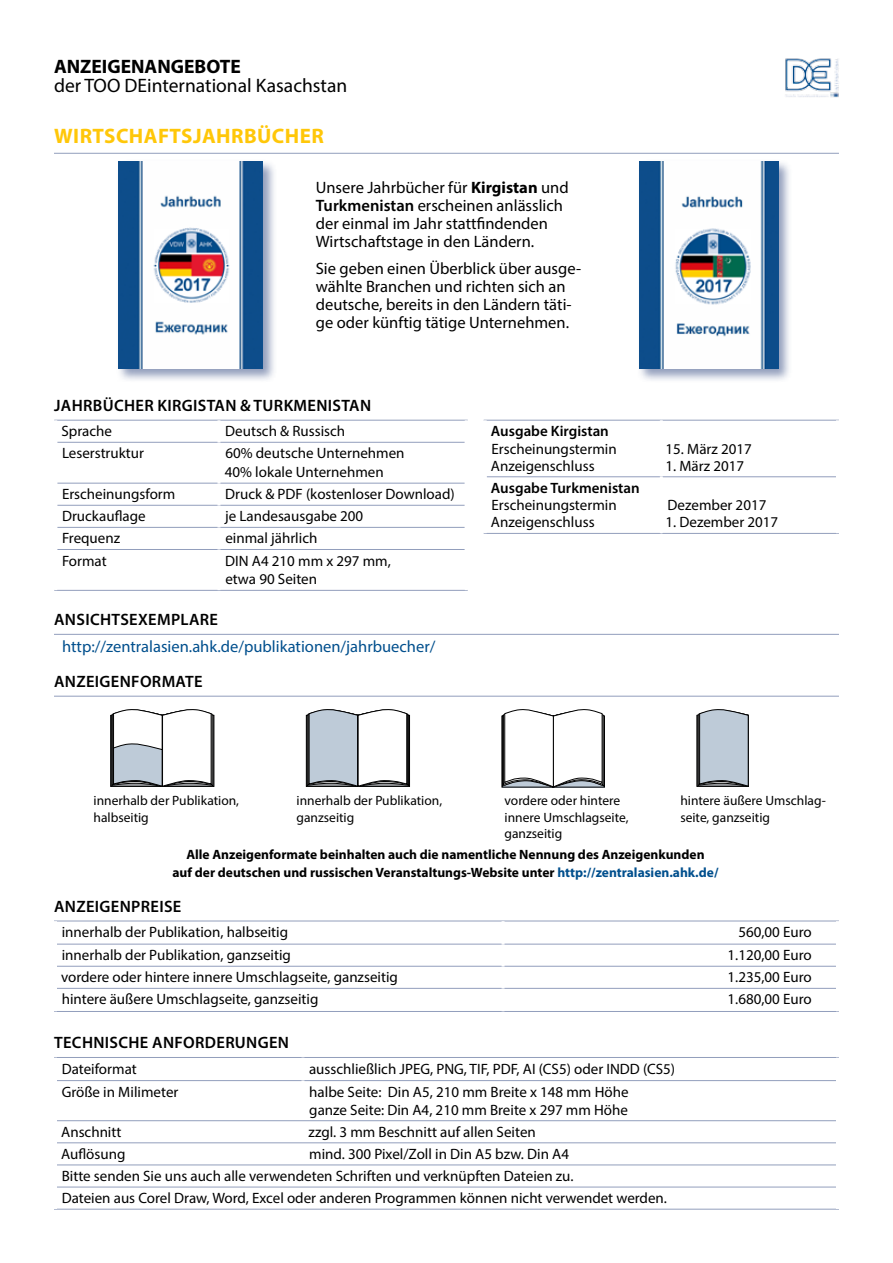
<style>
.page{position:relative;width:893px;height:1263px;background:#fff}
.page>*{position:absolute;margin:0;border:0;box-sizing:border-box;transform-origin:0 0}
.t1{font:700 21px "Myriad Pro";letter-spacing:.02em;color:#ffc709}
.t2{font:19.5px "Myriad Pro";color:#000}
.t3{font:700 19.5px "Myriad Pro";color:#000}
.t4{font:16.5px/18px "Myriad Pro";color:#000}
.t5{font:600 16.5px "Myriad Pro";letter-spacing:.02em;color:#000}
.t6{font:16.5px "Myriad Pro";color:#004f8d}
.t7{font:15px/22px "Myriad Pro";color:#000}
.t8{font:600 15px "Myriad Pro";color:#000}
.t9{font:13.5px/16.2px "Myriad Pro";color:#000}
.t10{font:700 13.5px/18px "Myriad Pro";color:#000;text-align:center}
.s1{font-weight:700}
.s2{font-weight:600}
.s3{color:#004f8d}
</style>
<div class="page">
<hr style="left:54px;top:921px;width:449px;height:1px;background:#929ebc">
<hr style="left:503px;top:921px;width:336px;height:1px;background:#929ebc">
<hr style="left:57px;top:944px;width:446px;height:1px;background:#929ebc">
<hr style="left:503px;top:944px;width:333px;height:1px;background:#929ebc">
<hr style="left:57px;top:966px;width:446px;height:1px;background:#929ebc">
<hr style="left:503px;top:966px;width:333px;height:1px;background:#929ebc">
<hr style="left:57px;top:988px;width:446px;height:1px;background:#929ebc">
<hr style="left:503px;top:988px;width:333px;height:1px;background:#929ebc">
<hr style="left:54px;top:1011px;width:449px;height:1px;background:#929ebc">
<hr style="left:503px;top:1011px;width:336px;height:1px;background:#929ebc">
<hr style="left:54px;top:921px;width:3px;height:23px;background:#fff">
<hr style="left:836px;top:921px;width:3px;height:23px;background:#fff">
<hr style="left:54px;top:1057px;width:249px;height:1px;background:#929ebc">
<hr style="left:303px;top:1057px;width:536px;height:1px;background:#929ebc">
<hr style="left:57px;top:1080px;width:246px;height:1px;background:#929ebc">
<hr style="left:303px;top:1080px;width:533px;height:1px;background:#929ebc">
<hr style="left:57px;top:1120px;width:246px;height:1px;background:#929ebc">
<hr style="left:303px;top:1120px;width:533px;height:1px;background:#929ebc">
<hr style="left:57px;top:1142px;width:246px;height:1px;background:#929ebc">
<hr style="left:303px;top:1142px;width:533px;height:1px;background:#929ebc">
<hr style="left:57px;top:1165px;width:246px;height:1px;background:#929ebc">
<hr style="left:303px;top:1165px;width:533px;height:1px;background:#929ebc">
<hr style="left:57px;top:1187px;width:246px;height:1px;background:#929ebc">
<hr style="left:303px;top:1187px;width:533px;height:1px;background:#929ebc">
<hr style="left:54px;top:1209px;width:249px;height:1px;background:#929ebc">
<hr style="left:303px;top:1209px;width:536px;height:1px;background:#929ebc">
<hr style="left:54px;top:634px;width:785px;height:1px;background:#929ebc">
<img style="left:785px;top:58px;width:54px;height:40px">
<hr style="left:54px;top:153px;width:785px;height:1px;background:#929ebc">
<hr style="left:54px;top:420px;width:165px;height:1px;background:#929ebc">
<hr style="left:219px;top:420px;width:249px;height:1px;background:#929ebc">
<hr style="left:57px;top:442px;width:162px;height:1px;background:#929ebc">
<hr style="left:219px;top:442px;width:246px;height:1px;background:#929ebc">
<hr style="left:57px;top:483px;width:162px;height:1px;background:#929ebc">
<hr style="left:219px;top:483px;width:246px;height:1px;background:#929ebc">
<hr style="left:57px;top:505px;width:162px;height:1px;background:#929ebc">
<hr style="left:219px;top:505px;width:246px;height:1px;background:#929ebc">
<hr style="left:57px;top:527px;width:162px;height:1px;background:#929ebc">
<hr style="left:219px;top:527px;width:246px;height:1px;background:#929ebc">
<hr style="left:57px;top:549px;width:162px;height:1px;background:#929ebc">
<hr style="left:219px;top:549px;width:246px;height:1px;background:#929ebc">
<hr style="left:54px;top:590px;width:165px;height:1px;background:#929ebc">
<hr style="left:219px;top:590px;width:249px;height:1px;background:#929ebc">
<hr style="left:54px;top:420px;width:3px;height:22px;background:#fff">
<hr style="left:217px;top:420px;width:3px;height:22px;background:#fff">
<hr style="left:465px;top:420px;width:3px;height:22px;background:#fff">
<hr style="left:217px;top:442px;width:3px;height:41px;background:#fff">
<hr style="left:217px;top:483px;width:3px;height:22px;background:#fff">
<hr style="left:217px;top:505px;width:3px;height:22px;background:#fff">
<hr style="left:217px;top:527px;width:3px;height:22px;background:#fff">
<hr style="left:484px;top:420px;width:177px;height:1px;background:#929ebc">
<hr style="left:661px;top:420px;width:178px;height:1px;background:#929ebc">
<hr style="left:487px;top:476px;width:174px;height:1px;background:#929ebc">
<hr style="left:661px;top:476px;width:175px;height:1px;background:#929ebc">
<hr style="left:484px;top:533px;width:177px;height:1px;background:#929ebc">
<hr style="left:661px;top:533px;width:178px;height:1px;background:#929ebc">
<hr style="left:484px;top:420px;width:3px;height:57px;background:#fff">
<hr style="left:660px;top:420px;width:3px;height:57px;background:#fff">
<hr style="left:836px;top:420px;width:3px;height:57px;background:#fff">
<svg style="left:118px;top:161px;width:156px;height:219px;background:#b2bed3"></svg>
<img style="left:119px;top:162px;width:143px;height:207px">
<svg style="left:639px;top:161px;width:150px;height:219px;background:#bbc5d7"></svg>
<img style="left:639px;top:162px;width:139px;height:207px">
<svg style="left:697px;top:709px;width:52px;height:501px"></svg>
<svg style="left:502px;top:709px;width:102px;height:501px"></svg>
<svg style="left:111px;top:709px;width:102px;height:501px"></svg>
<svg style="left:307px;top:709px;width:102px;height:501px"></svg>
<hr style="left:54px;top:696px;width:785px;height:1px;background:#929ebc">
<h2 class="t3" style="left:54px;top:53px;width:80px">ANZEIGENAN</h2>
<h2 class="t3" style="left:171px;top:53px;width:60px">GEBOTE</h2>
<h2 class="t2" style="left:54px;top:74px;width:295px">der TOO DEinternational Kasachstan</h2>
<h1 class="t1" style="left:54px;top:123px;width:271px">WirtschaftsJahrbücher</h1>
<p class="t4" style="left:316px;top:178px;width:254px">Unsere Jahrbücher für <span class="s1">Kirgistan</span> und <span class="s2">TURKMENISTAN</span> erscheinen anlässlich der einmal im Jahr stattfindenden Wirtschaftstage in den Ländern.</p>
<p class="t4" style="left:316px;top:259px;width:267px">Sie geben einen Überblick über ausge&shy;wählte Branchen und richten sich an deutsche, bereits in den Ländern täti&shy;ge oder künftig tätige Unternehmen.</p>
<p class="t5" style="left:54px;top:395px;width:319px">JAH RBÜCHER KIRGISTAN &amp; TURKMENISTAN</p>
<p class="t7" style="left:62px;top:420px;width:52px">Sprache</p>
<p class="t7" style="left:225px;top:420px;width:121px">Deutsch &amp; Russisch</p>
<p class="t7" style="left:62px;top:442px;width:83px">Leserstruktur</p>
<p class="t7" style="left:225px;top:444px;width:181px;line-height:18.8px">60% deutsche Unternehmen<br>40% lokale Unternehmen</p>
<p class="t7" style="left:62px;top:483px;width:115px">Erscheinungsform</p>
<p class="t7" style="left:225px;top:483px;width:231px">Druck &amp; PDF (kostenloser Download)</p>
<p class="t7" style="left:62px;top:505px;width:85px">Druckauflage</p>
<p class="t7" style="left:225px;top:505px;width:140px">je Landesausgabe 200</p>
<p class="t7" style="left:62px;top:527px;width:60px">Frequenz</p>
<p class="t7" style="left:225px;top:527px;width:94px">einmal jährlich</p>
<p class="t7" style="left:62px;top:549px;width:46px">Format</p>
<p class="t7" style="left:225px;top:551px;width:167px;line-height:18.8px">DIN A4 210 mm x 297 mm, etwa 90 Seiten</p>
<p class="t5" style="left:54px;top:609px;width:165px">ANSICHTSEXEMPLARE</p>
<p class="t6" style="left:62px;top:637px;width:375px">http://zentralasien.ahk.de/publikationen/jahrbuecher/</p>
<p class="t5" style="left:54px;top:671px;width:150px">ANZEIGENFORMATE</p>
<p class="t8" style="left:491px;top:422px;width:119px">AUSGABE KIRGISTAN</p>
<p class="t7" style="left:491px;top:440px;width:127px;line-height:17.2px">Erscheinungstermin<br>Anzeigenschluss</p>
<p class="t7" style="left:665px;top:437px;width:88px">15. März 2017</p>
<p class="t7" style="left:665px;top:454px;width:80px">1. März 2017</p>
<p class="t8" style="left:491px;top:478px;width:150px">AUSGABE TURKMENISTAN</p>
<p class="t7" style="left:491px;top:496px;width:127px;line-height:17.2px">Erscheinungstermin<br>Anzeigenschluss</p>
<p class="t7" style="left:668px;top:494px;width:100px">Dezember 2017</p>
<p class="t7" style="left:665px;top:511px;width:114px">1. Dezember 2017</p>
<p class="t9" style="left:94px;top:792px;width:147px">innerhalb der Publikation, halbseitig</p>
<p class="t9" style="left:297px;top:792px;width:147px">innerhalb der Publikation, ganzseitig</p>
<p class="t9" style="left:680px;top:792px;width:147px">hintere äußere Umschlag&shy;seite, ganzseitig</p>
<p class="t9" style="left:505px;top:792px;width:125px">vordere oder hintere innere Umschlagseite, ganzseitig</p>
<p class="t10" style="left:173px;top:845px;width:547px">Alle Anzeigenformate beinhalten auch die namentliche Nennung des Anzeigenkunden<br>auf der deutschen und russischen Veranstaltungs-Website unter <span class="s3">http://zentralasien.ahk.de/</span></p>
<p class="t5" style="left:54px;top:896px;width:129px">ANZEIGENPREISE</p>
<p class="t7" style="left:62px;top:921px;width:228px">innerhalb der Publikation, halbseitig</p>
<p class="t7" style="left:738px;top:921px;width:75px">560,00 Euro</p>
<p class="t7" style="left:62px;top:944px;width:231px">innerhalb der Publikation, ganzseitig</p>
<p class="t7" style="left:728px;top:944px;width:86px">1.120,00 Euro</p>
<p class="t7" style="left:61px;top:966px;width:338px">vordere oder hintere innere Umschlagseite, ganzseitig</p>
<p class="t7" style="left:728px;top:966px;width:86px">1.235,00 Euro</p>
<p class="t7" style="left:62px;top:988px;width:258px">hintere äußere Umschlagseite, ganzseitig</p>
<p class="t7" style="left:728px;top:988px;width:86px">1.680,00 Euro</p>
<p class="t5" style="left:54px;top:1032px;width:236px">TECHNISCHE ANFORDERUNGEN</p>
<p class="t7" style="left:62px;top:1057px;width:77px">Dateiformat</p>
<p class="t7" style="left:309px;top:1057px;width:368px">ausschließlich JPEG, PNG, TIF, PDF, AI (CS5) oder INDD (CS5)</p>
<p class="t7" style="left:62px;top:1080px;width:118px">Größe in Milimeter</p>
<p class="t7" style="left:309px;top:1082px;width:321px;line-height:18px">halbe Seite: Din A5, 210 mm Breite x 148 mm Höhe ganze Seite: Din A4, 210 mm Breite x 297 mm Höhe</p>
<p class="t7" style="left:61px;top:1120px;width:62px">Anschnitt</p>
<p class="t7" style="left:309px;top:1120px;width:229px">zzgl. 3 mm Beschnitt auf allen Seiten</p>
<p class="t7" style="left:61px;top:1143px;width:66px">Auflösung</p>
<p class="t7" style="left:62px;top:1143px;width:607px;text-indent:247px">mind. 300 Pixel/Zoll in Din A5 bzw. Din A4<br>Bitte senden Sie uns auch alle verwendeten Schriften und verknüpften Dateien zu.<br>Dateien aus Corel Draw, Word, Excel oder anderen Programmen können nicht verwendet werden.</p>
</div>
